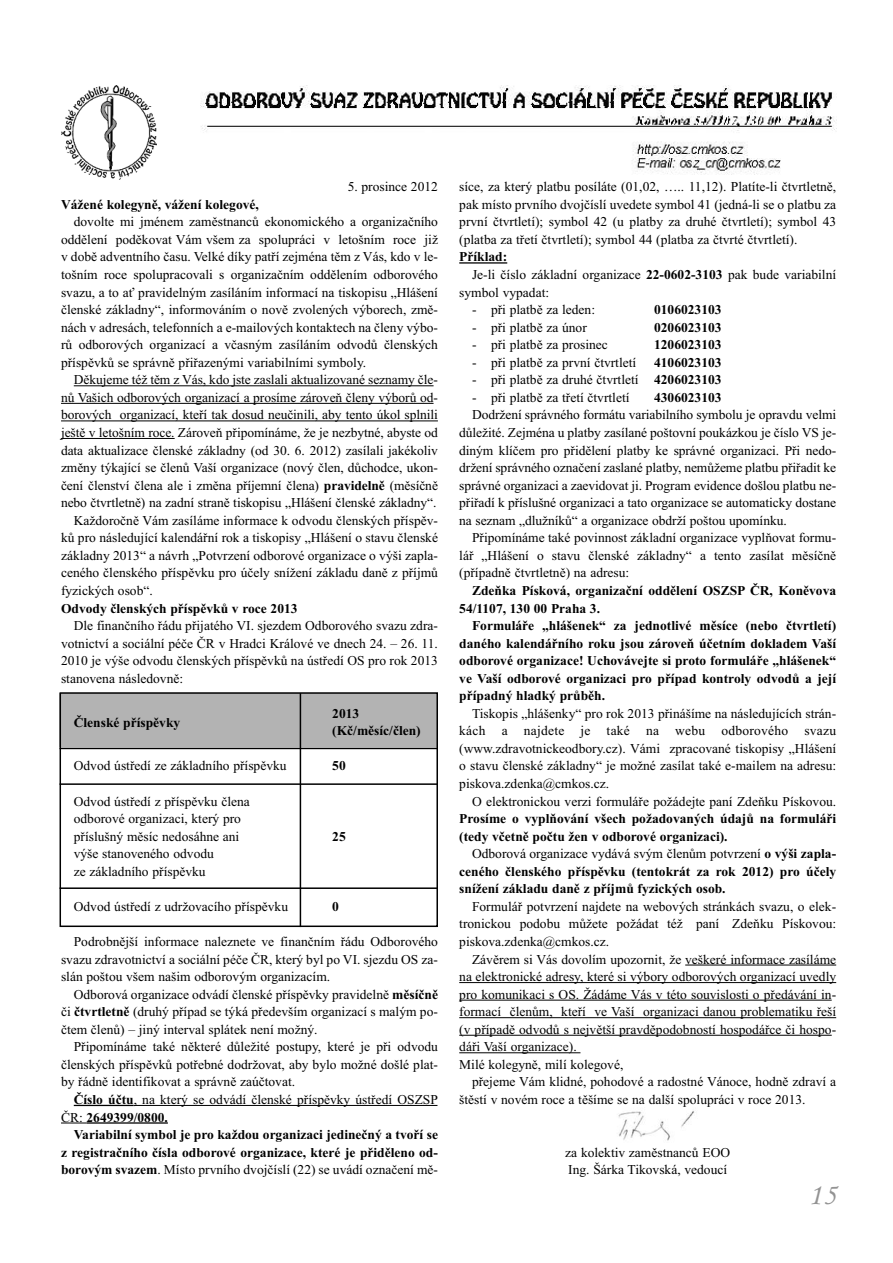
<style>
.page{position:relative;width:893px;height:1263px;background:#fff}
.page>*{position:absolute;margin:0;border:0;box-sizing:border-box;transform-origin:0 0}
.t1{font:30px "Monotype Corsiva";color:#939393}
.t2{font:13.5px/17.5px "Times New Roman";color:#000;text-align:justify}
.t3{font:700 13.5px/17.5px "Times New Roman";color:#000}
.s1{font-weight:700}
.s2{font-weight:400}
</style>
<div class="page">
<div style="left:60px;top:693px;width:378px;height:54px;background:#b3b3b3"></div>
<img style="left:201px;top:85px;width:636px;height:90px">
<img style="left:61px;top:85px;width:95px;height:94px">
<hr style="left:74px;top:385px;width:360px;height:1px;background:#000">
<hr style="left:61px;top:403px;width:373px;height:1px;background:#000">
<hr style="left:61px;top:421px;width:377px;height:1px;background:#000">
<hr style="left:61px;top:438px;width:114px;height:1px;background:#000">
<hr style="left:74px;top:1105px;width:60px;height:1px;background:#000">
<hr style="left:134px;top:1105px;width:303px;height:1px;background:#000">
<svg style="left:61px;top:1123px;width:25px;height:1px"></svg>
<hr style="left:86px;top:1122px;width:82px;height:2px;background:#000">
<hr style="left:459px;top:262px;width:48px;height:2px;background:#000">
<hr style="left:685px;top:965px;width:151px;height:1px;background:#000">
<hr style="left:459px;top:982px;width:377px;height:1px;background:#000">
<hr style="left:459px;top:1000px;width:373px;height:1px;background:#000">
<hr style="left:459px;top:1017px;width:377px;height:1px;background:#000">
<hr style="left:459px;top:1035px;width:373px;height:1px;background:#000">
<hr style="left:459px;top:1052px;width:121px;height:1px;background:#000">
<img style="left:618px;top:1111px;width:76px;height:30px">
<div style="left:60px;top:692px;width:378px;height:235px;border:2px solid #000"></div>
<hr style="left:60px;top:748px;width:378px;height:1px;background:#000">
<hr style="left:60px;top:783px;width:378px;height:2px;background:#000">
<hr style="left:60px;top:887px;width:378px;height:2px;background:#000">
<hr style="left:300px;top:693px;width:1px;height:234px;background:#000">
<p class="t2" style="left:348px;top:178px;width:92px">5. prosince 2012</p>
<p class="t3" style="left:61px;top:195px;width:199px">Vážené kolegyně, vážení kolegové,</p>
<p class="t2" style="left:61px;top:213px;width:378px;text-indent:13px">dovolte mi jménem zaměstnanců ekonomického a organizačního oddělení poděkovat Vám všem za spolupráci v letošním roce již v době adventního času. Velké díky patří zejména těm z Vás, kdo v le&shy;tošním roce spolupracovali s organizačním oddělením odborového svazu, a to ať pravidelným zasíláním informací na tiskopisu „Hlášení členské základny“, informováním o nově zvolených výborech, změ&shy;nách v adresách, telefonních a e-mailových kontaktech na členy výbo&shy;rů odborových organizací a včasným zasíláním odvodů členských příspěvků se správně přiřazenými variabilními symboly.</p>
<p class="t2" style="left:74px;top:371px;width:366px">Děkujeme též těm z Vás, kdo jste zaslali aktualizované seznamy čle-</p>
<p class="t2" style="left:61px;top:388px;width:378px">nů Vašich odborových organizací a prosíme zároveň členy výborů od-</p>
<p class="t2" style="left:61px;top:406px;width:378px">borových organizací, kteří tak dosud neučinili, aby tento úkol splnili</p>
<p class="t2" style="left:61px;top:424px;width:378px">ještě v letošním roce. Zároveň připomínáme, že je nezbytné, abyste od</p>
<p class="t2" style="left:61px;top:441px;width:378px">data aktualizace členské základny (od 30. 6. 2012) zasílali jakékoliv</p>
<p class="t2" style="left:61px;top:459px;width:378px">změny týkající se členů Vaší organizace (nový člen, důchodce, ukon-</p>
<p class="t2" style="left:61px;top:476px;width:378px">čení členství člena ale i změna příjemní člena) <span class="s1">pravidelně</span> (měsíčně</p>
<p class="t2" style="left:61px;top:494px;width:377px">nebo čtvrtletně) na zadní straně tiskopisu „Hlášení členské základny“.</p>
<p class="t2" style="left:74px;top:511px;width:366px">Každoročně Vám zasíláme informace k odvodu členských příspěv-</p>
<p class="t2" style="left:61px;top:529px;width:378px">ků pro následující kalendářní rok a tiskopisy „Hlášení o stavu členské</p>
<p class="t2" style="left:61px;top:546px;width:378px">základny 2013“ a návrh „Potvrzení odborové organizace o výši zapla-</p>
<p class="t2" style="left:61px;top:564px;width:378px">ceného členského příspěvku pro účely snížení základu daně z příjmů</p>
<p class="t2" style="left:61px;top:581px;width:93px">fyzických osob“.</p>
<p class="t3" style="left:61px;top:599px;width:238px">Odvody členských příspěvků v roce 2013</p>
<p class="t2" style="left:61px;top:617px;width:378px;text-indent:13px">Dle finančního řádu přijatého VI. sjezdem Odborového svazu zdra&shy;votnictví a sociální péče ČR v Hradci Králové ve dnech 24. – 26. 11.<br>2010 je výše odvodu členských příspěvků na ústředí OS pro rok 2013 stanovena následovně:</p>
<p class="t3" style="left:74px;top:713px;width:108px">Členské příspěvky</p>
<p class="t3" style="left:332px;top:704px;width:90px">2013 (Kč/měsíc/člen)</p>
<p class="t2" style="left:74px;top:757px;width:214px">Odvod ústředí ze základního příspěvku</p>
<p class="t3" style="left:332px;top:757px;width:15px">50</p>
<p class="t2" style="left:74px;top:792px;width:178px;text-align:left">Odvod ústředí z příspěvku člena odborové organizaci, který pro příslušný měsíc nedosáhne ani</p>
<p class="t3" style="left:332px;top:827px;width:15px">25</p>
<p class="t2" style="left:74px;top:845px;width:142px">výše stanoveného odvodu ze základního příspěvku</p>
<p class="t2" style="left:74px;top:897px;width:216px">Odvod ústředí z udržovacího příspěvku</p>
<p class="t3" style="left:332px;top:897px;width:8px">0</p>
<p class="t2" style="left:61px;top:932px;width:378px;text-indent:13px">Podrobnější informace naleznete ve finančním řádu Odborového svazu zdravotnictví a sociální péče ČR, který byl po VI. sjezdu OS za&shy;slán poštou všem našim odborovým organizacím.</p>
<p class="t2" style="left:61px;top:985px;width:378px;text-indent:13px">Odborová organizace odvádí členské příspěvky pravidelně <span class="s1">měsíčně </span>či <span class="s1">čtvrtletně</span> (druhý případ se týká především organizací s malým po&shy;čtem členů) – jiný interval splátek není možný.</p>
<p class="t2" style="left:61px;top:1038px;width:378px;text-indent:13px">Připomínáme také některé důležité postupy, které je při odvodu členských příspěvků potřebné dodržovat, aby bylo možné došlé plat&shy;by řádně identifikovat a správně zaúčtovat.</p>
<p class="t2" style="left:61px;top:1090px;width:378px;text-indent:13px"><span class="s1">Číslo účtu</span>, na který se odvádí členské příspěvky ústředí OSZSP<br>ČR: <span class="s1">2649399/0800.</span></p>
<p class="t3" style="left:61px;top:1126px;width:378px;text-align:justify;text-indent:13px">Variabilní symbol je pro každou organizaci jedinečný a tvoří se z registračního čísla odborové organizace, které je přiděleno od&shy;borovým svazem<span class="s2">. Místo prvního dvojčíslí (22) se uvádí označení mě-</span></p>
<p class="t2" style="left:459px;top:178px;width:378px">síce, za který platbu posíláte (01,02, ….. 11,12). Platíte-li čtvrtletně, pak místo prvního dvojčíslí uvedete symbol 41 (jedná-li se o platbu za první čtvrtletí); symbol 42 (u platby za druhé čtvrtletí); symbol 43 (platba za třetí čtvrtletí); symbol 44 (platba za čtvrté čtvrtletí).</p>
<p class="t3" style="left:459px;top:248px;width:50px">Příklad:</p>
<p class="t2" style="left:472px;top:266px;width:366px">Je-li číslo základní organizace <span class="s1">22-0602-3103</span> pak bude variabilní</p>
<p class="t2" style="left:459px;top:283px;width:91px">symbol vypadat:</p>
<p class="t2" style="left:472px;top:301px;width:125px">- při platbě za leden:</p>
<p class="t3" style="left:654px;top:301px;width:69px">0106023103</p>
<p class="t2" style="left:472px;top:318px;width:116px">- při platbě za únor</p>
<p class="t3" style="left:654px;top:318px;width:69px">0206023103</p>
<p class="t2" style="left:472px;top:336px;width:137px">- při platbě za prosinec</p>
<p class="t3" style="left:654px;top:336px;width:69px">1206023103</p>
<p class="t2" style="left:472px;top:353px;width:166px">- při platbě za první čtvrtletí</p>
<p class="t3" style="left:654px;top:353px;width:69px">4106023103</p>
<p class="t2" style="left:472px;top:371px;width:251px">- při platbě za druhé čtvrtletí <span class="s1">4206023103</span></p>
<p class="t2" style="left:472px;top:388px;width:159px">- při platbě za třetí čtvrtletí</p>
<p class="t3" style="left:654px;top:388px;width:69px">4306023103</p>
<p class="t2" style="left:459px;top:406px;width:378px;text-indent:13px">Dodržení správného formátu variabilního symbolu je opravdu velmi důležité. Zejména u platby zasílané poštovní poukázkou je číslo VS je&shy;diným klíčem pro přidělení platby ke správné organizaci. Při nedo&shy;držení správného označení zaslané platby, nemůžeme platbu přiřadit ke správné organizaci a zaevidovat ji. Program evidence došlou platbu ne&shy;přiřadí k příslušné organizaci a tato organizace se automaticky dostane na seznam „dlužníků“ a organizace obdrží poštou upomínku.</p>
<p class="t2" style="left:459px;top:529px;width:378px;text-indent:13px">Připomínáme také povinnost základní organizace vyplňovat formu&shy;lář „Hlášení o stavu členské základny“ a tento zasílat měsíčně (případně čtvrtletně) na adresu:</p>
<p class="t3" style="left:459px;top:581px;width:378px;text-indent:13px">Zdeňka Písková, organizační oddělení OSZSP ČR, Koněvova<br>54/1107, 130 00 Praha 3.</p>
<p class="t3" style="left:459px;top:617px;width:378px;text-align:justify;text-indent:13px">Formuláře „hlášenek“ za jednotlivé měsíce (nebo čtvrtletí) daného kalendářního roku jsou zároveň účetním dokladem Vaší odborové organizace! Uchovávejte si proto formuláře „hlášenek“ ve Vaší odborové organizaci pro případ kontroly odvodů a její případný hladký průběh.</p>
<p class="t2" style="left:459px;top:704px;width:378px;text-indent:13px">Tiskopis „hlášenky“ pro rok 2013 přinášíme na následujících strán&shy;kách a najdete je také na webu odborového svazu (www.zdravotnickeodbory.cz). Vámi zpracované tiskopisy „Hlášení o stavu členské základny“ je možné zasílat také e-mailem na adresu: piskova.zdenka@cmkos.cz.</p>
<p class="t2" style="left:472px;top:792px;width:366px">O elektronickou verzi formuláře požádejte paní Zdeňku Pískovou.</p>
<p class="t3" style="left:459px;top:810px;width:378px">Prosíme o vyplňování všech požadovaných údajů na formuláři (tedy včetně počtu žen v odborové organizaci).</p>
<p class="t3" style="left:459px;top:845px;width:378px;text-align:justify;text-indent:13px"><span class="s2">Odborová organizace vydává svým členům potvrzení</span> o výši zapla&shy;ceného členského příspěvku (tentokrát za rok 2012) pro účely snížení základu daně z příjmů fyzických osob.</p>
<p class="t2" style="left:459px;top:897px;width:378px;text-indent:13px">Formulář potvrzení najdete na webových stránkách svazu, o elek&shy;tronickou podobu můžete požádat též paní Zdeňku Pískovou: piskova.zdenka@cmkos.cz.</p>
<p class="t2" style="left:459px;top:950px;width:378px;text-align:left;text-indent:13px">Závěrem si Vás dovolím upozornit, že veškeré informace zasíláme na elektronické adresy, které si výbory odborových organizací uvedly pro komunikaci s OS. Žádáme Vás v této souvislosti o předávání in&shy;formací členům, kteří ve Vaší organizaci danou problematiku řeší (v případě odvodů s největší pravděpodobností hospodářce či hospo&shy;dáři Vaší organizace).<br>Milé kolegyně, milí kolegové,</p>
<p class="t2" style="left:459px;top:1073px;width:378px;text-indent:13px">přejeme Vám klidné, pohodové a radostné Vánoce, hodně zdraví a štěstí v novém roce a těšíme se na další spolupráci v roce 2013.</p>
<p class="t2" style="left:565px;top:1143px;width:166px">za kolektiv zaměstnanců EOO<br>Ing. Šárka Tikovská, vedoucí</p>
<h1 class="t1" style="left:808px;top:1176px;width:29px">15</h1>
</div>
